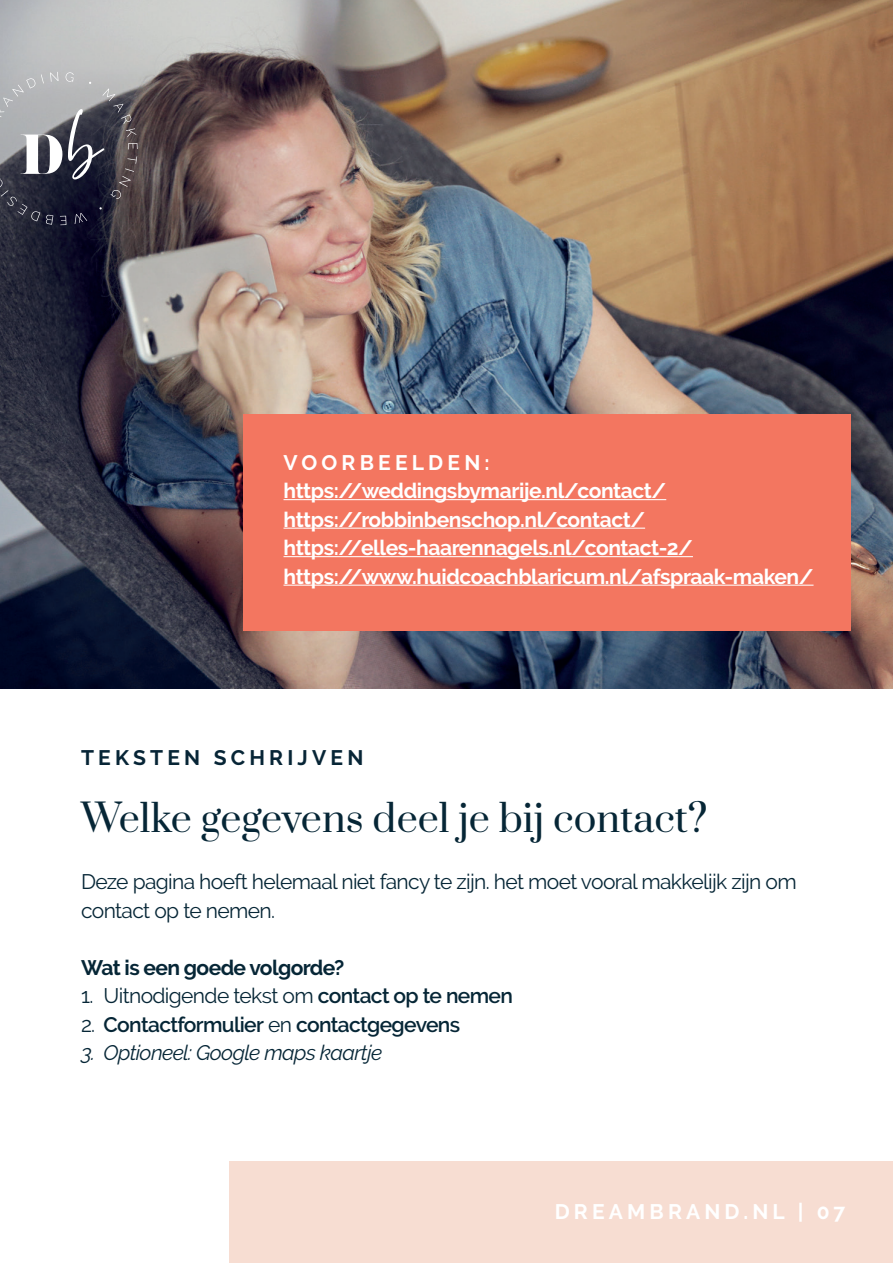
<style>
.page{position:relative;width:893px;height:1263px;background:#fff}
.page>*{position:absolute;margin:0;border:0;box-sizing:border-box;transform-origin:0 0}
.t1{font:37.5px "Prata";color:#062636}
.t2{font:700 21px/28.5px "Raleway";letter-spacing:-.02em;color:#fff}
.t3{font:21px/28.5px "Raleway";letter-spacing:-.03em;color:#062636}
.t4{font:600 21px "Raleway";letter-spacing:-.03em;color:#062636}
.t5{font:italic 21px "Raleway";letter-spacing:-.03em;color:#062636}
.t6{font:700 21px "Raleway";letter-spacing:-.03em;color:#062636}
.t7{font:700 21px "Raleway";letter-spacing:.2em;color:#072536}
.t8{font:700 21px "Raleway";letter-spacing:.2em;color:#fff}
.s1{font-weight:600}
.s2{font-weight:400}
</style>
<div class="page">
<div style="left:230px;top:1161px;width:663px;height:102px;background:#f7ddd2"></div>
<img style="left:0;top:0;width:893px;height:688px">
<svg style="left:0;top:72px;width:138px;height:153px;background:#6a6972"></svg>
<div style="left:243px;top:414px;width:607px;height:216px;background:#f37660"></div>
<hr style="left:284px;top:499px;width:382px;height:1px;background:#fff">
<hr style="left:284px;top:528px;width:361px;height:1px;background:#fff">
<hr style="left:284px;top:556px;width:409px;height:1px;background:#fff">
<hr style="left:284px;top:585px;width:529px;height:1px;background:#fff">
<p class="t2" style="left:284px;top:448px;width:531px">VOORBEELDEN: https://weddingsbymarije.nl/contact/ https://robbinbenschop.nl/contact/ https://elles-haarennagels.nl/contact-2/ https://www.huidcoachblaricum.nl/afspraak-maken/</p>
<p class="t7" style="left:81px;top:746px;width:284px">TEKSTEN SCHRIJVEN</p>
<h1 class="t1" style="left:81px;top:787px;width:628px">Welke gegevens deel je bij contact?</h1>
<p class="t3" style="left:81px;top:868px;width:717px">Deze pagina hoeft helemaal niet fancy te zijn. het moet vooral makkelijk zijn om contact op te nemen.</p>
<p class="t6" style="left:81px;top:955px;width:265px">Wat is een goede volgorde?</p>
<p class="t3" style="left:81px;top:982px;width:433px">1. Uitnodigende tekst om <span class="s1">contact op te nemen</span></p>
<p class="t4" style="left:81px;top:1012px;width:381px"><span class="s2">2.</span> Contactformulier <span class="s2">en</span> contactgegevens</p>
<p class="t5" style="left:81px;top:1041px;width:303px">3. Optioneel: Google maps kaartje</p>
<p class="t8" style="left:555px;top:1200px;width:292px">DREAMBRAND.NL | 07</p>
</div>
